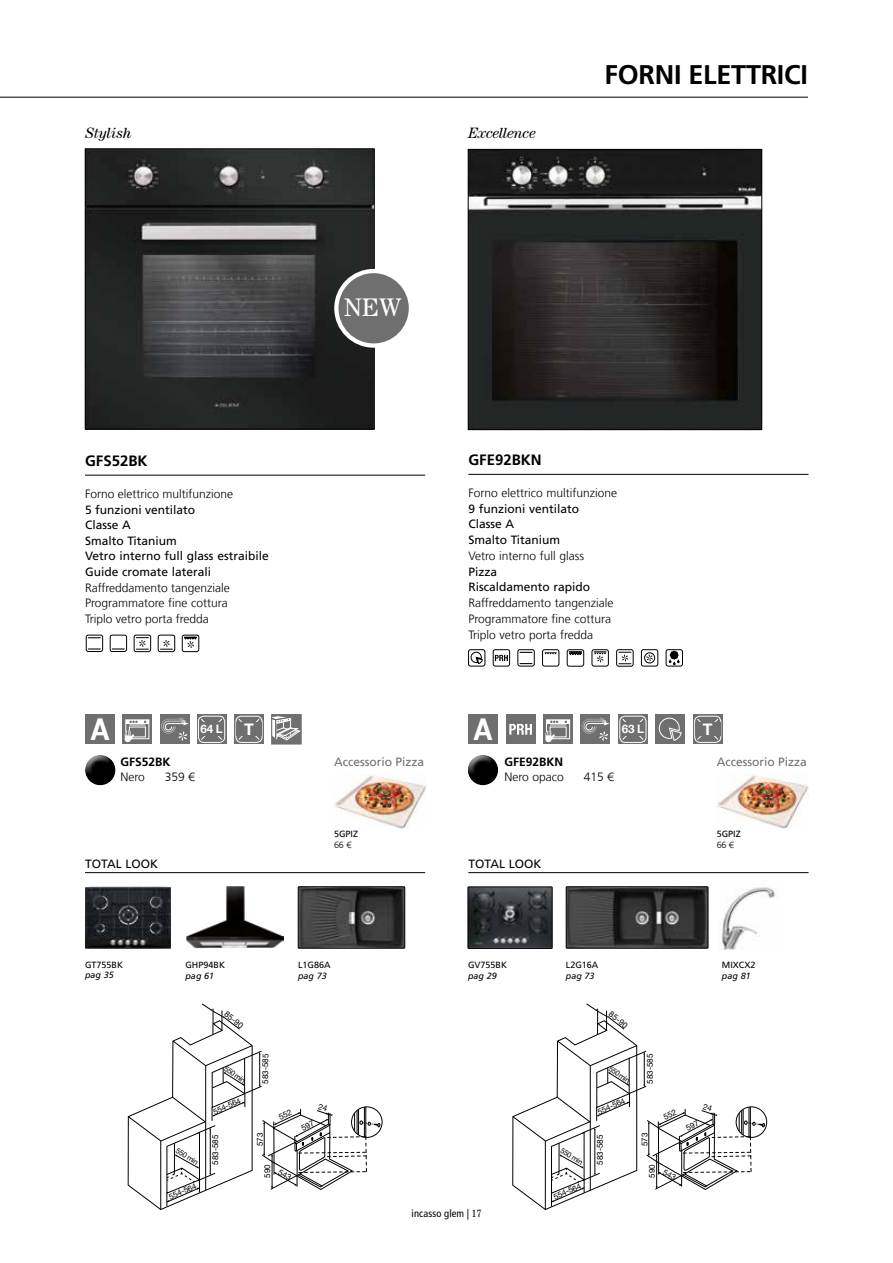
<style>
.page{position:relative;width:893px;height:1263px;background:#fff}
.page>*{position:absolute;margin:0;border:0;box-sizing:border-box;transform-origin:0 0}
.t1{font:700 30px "Helvetica Neue LT Com";color:#fff;scale:.9 1}
.t2{font:700 27px "Frutiger LT Com";letter-spacing:-.01em;color:#000}
.t3{font:25.5px "Century Std";color:#fff}
.t4{font:700 15.9px "Helvetica Neue LT Com";color:#fff}
.t5{font:italic 15px "Century Std";letter-spacing:-.01em;color:#000}
.t6{font:700 15px "Frutiger LT Com";color:#000}
.t7{font:300 12px/15.8px "Frutiger LT Com";color:#000}
.t8{font:12px/15.6px "Frutiger LT Com";color:#000}
.t9{font:12px "Frutiger LT Com";color:#706f6f}
.t10{font:700 12px "Frutiger LT Com";color:#000}
.t11{font:700 11.7px "Helvetica Neue LT Com";color:#fff}
.t12{font:condensed 10.5px "Frutiger LT Com";letter-spacing:.01em;color:#000}
.t13{font:9px "Frutiger LT Com";color:#000}
.t14{font:italic 9px "Frutiger LT Com";color:#000}
.t15{font:300 9px "Frutiger LT Com";color:#000}
.t16{font:8.1px "Helvetica Neue LT Com";letter-spacing:-.005em;color:#000}
.t17{font:7.35px "Helvetica Neue LT Com";color:#000}
.s1{font-family:"Century Std"}
</style>
<div class="page">
<img style="left:334px;top:773px;width:91px;height:55px">
<svg style="left:234px;top:714px;width:30px;height:30px"></svg>
<svg style="left:238px;top:718px;width:22px;height:23px"></svg>
<div style="left:236px;top:716px;width:26px;height:27px;border:1px solid #fff;border-radius:5px"></div>
<div style="left:236px;top:723px;width:26px;height:13px;background:#706f6f"></div>
<hr style="left:85px;top:872px;width:340px;height:1px;background:#000">
<div style="left:122px;top:714px;width:30px;height:30px;background:#706f6f"></div>
<div style="left:125px;top:719px;width:24px;height:20px;border:1px solid #fff"></div>
<hr style="left:126px;top:720px;width:23px;height:3px;background:#fff">
<svg style="left:125px;top:721px;width:21px;height:21px"></svg>
<div style="left:85px;top:714px;width:30px;height:30px;background:#706f6f"></div>
<svg style="left:197px;top:714px;width:29px;height:30px"></svg>
<svg style="left:200px;top:718px;width:23px;height:22px"></svg>
<div style="left:198px;top:716px;width:27px;height:27px;border:1px solid #fff;border-radius:5px"></div>
<div style="left:200px;top:723px;width:23px;height:13px;background:#706f6f"></div>
<div style="left:351px;top:1106px;width:31px;height:32px;border:1px solid #000;border-radius:50%"></div>
<hr style="left:85px;top:475px;width:340px;height:1px;background:#000">
<svg style="left:85px;top:634px;width:42px;height:18px"></svg>
<svg style="left:133px;top:634px;width:67px;height:18px"></svg>
<div style="left:160px;top:714px;width:30px;height:30px;background:#706f6f"></div>
<svg style="left:161px;top:717px;width:28px;height:24px"></svg>
<img style="left:87px;top:151px;width:285px;height:276px">
<div style="left:85px;top:149px;width:289px;height:280px;border:1px solid #000"></div>
<div style="left:336px;top:271px;width:75px;height:75px;background:#706f6f;border-radius:50%"></div>
<div style="left:334px;top:269px;width:79px;height:79px;border:4px solid #fff;border-radius:50%"></div>
<div style="left:83px;top:754px;width:33px;height:24px;background:#fff;opacity:.7"></div>
<div style="left:83px;top:759px;width:33px;height:29px;background:#000;opacity:.6"></div>
<img style="left:85px;top:887px;width:86px;height:61px">
<img style="left:186px;top:887px;width:97px;height:61px">
<img style="left:300px;top:889px;width:103px;height:57px">
<div style="left:298px;top:887px;width:107px;height:61px;border:1px solid #000"></div>
<img style="left:470px;top:151px;width:290px;height:277px">
<div style="left:468px;top:149px;width:294px;height:281px;border:1px solid #000"></div>
<div style="left:736px;top:1106px;width:31px;height:32px;border:1px solid #000;border-radius:50%"></div>
<hr style="left:468px;top:474px;width:340px;height:1px;background:#000">
<hr style="left:468px;top:872px;width:340px;height:1px;background:#000">
<img style="left:470px;top:889px;width:80px;height:57px">
<div style="left:468px;top:887px;width:84px;height:61px;border:1px solid #000"></div>
<img style="left:568px;top:889px;width:138px;height:57px">
<div style="left:566px;top:887px;width:142px;height:61px;border:1px solid #000"></div>
<div style="left:466px;top:754px;width:33px;height:24px;background:#fff;opacity:.7"></div>
<div style="left:466px;top:759px;width:33px;height:29px;background:#000;opacity:.6"></div>
<img style="left:717px;top:773px;width:91px;height:55px">
<img style="left:721px;top:887px;width:55px;height:62px">
<div style="left:543px;top:714px;width:30px;height:30px;background:#706f6f"></div>
<div style="left:546px;top:719px;width:24px;height:20px;border:1px solid #fff"></div>
<hr style="left:547px;top:720px;width:22px;height:3px;background:#fff">
<svg style="left:545px;top:721px;width:22px;height:21px"></svg>
<div style="left:655px;top:714px;width:30px;height:30px;background:#706f6f"></div>
<svg style="left:658px;top:717px;width:24px;height:24px"></svg>
<div style="left:506px;top:714px;width:29px;height:30px;background:#706f6f"></div>
<svg style="left:509px;top:724px;width:23px;height:11px"></svg>
<div style="left:581px;top:714px;width:29px;height:30px;background:#706f6f"></div>
<svg style="left:581px;top:717px;width:28px;height:24px"></svg>
<svg style="left:618px;top:714px;width:30px;height:30px"></svg>
<svg style="left:622px;top:718px;width:22px;height:22px"></svg>
<div style="left:619px;top:716px;width:27px;height:27px;border:1px solid #fff;border-radius:5px"></div>
<div style="left:621px;top:722px;width:23px;height:14px;background:#706f6f"></div>
<svg style="left:693px;top:714px;width:30px;height:30px"></svg>
<svg style="left:696px;top:718px;width:23px;height:23px"></svg>
<div style="left:694px;top:716px;width:27px;height:27px;border:1px solid #fff;border-radius:5px"></div>
<div style="left:695px;top:722px;width:26px;height:14px;background:#706f6f"></div>
<div style="left:468px;top:714px;width:30px;height:30px;background:#706f6f"></div>
<svg style="left:641px;top:649px;width:18px;height:18px"></svg>
<svg style="left:616px;top:649px;width:18px;height:18px"></svg>
<svg style="left:542px;top:649px;width:18px;height:18px"></svg>
<svg style="left:566px;top:649px;width:19px;height:18px"></svg>
<svg style="left:468px;top:649px;width:18px;height:18px"></svg>
<svg style="left:492px;top:649px;width:18px;height:18px"></svg>
<svg style="left:517px;top:649px;width:18px;height:18px"></svg>
<svg style="left:591px;top:649px;width:18px;height:18px"></svg>
<svg style="left:665px;top:649px;width:18px;height:18px"></svg>
<hr style="left:0;top:97px;width:808px;height:1px;background:#000">
<div style="left:272px;top:714px;width:29px;height:30px;background:#706f6f"></div>
<svg style="left:271px;top:715px;width:30px;height:26px"></svg>
<svg style="left:128px;top:1004px;width:252px;height:206px"></svg>
<svg style="left:512px;top:1004px;width:253px;height:206px"></svg>
<p class="t5" style="left:86px;top:124px;width:47px">Stylish</p>
<p class="t5" style="left:468px;top:124px;width:69px">Excellence</p>
<h2 class="t2" style="left:605px;top:59px;width:205px">FORNI ELETTRICI</h2>
<h3 class="t3" style="left:344px;top:293px;width:59px">NEW</h3>
<p class="t6" style="left:85px;top:452px;width:64px">GFS52BK</p>
<p class="t7" style="left:85px;top:486px;width:150px">Forno elettrico multifunzione</p>
<p class="t8" style="left:85px;top:502px;width:185px">5 funzioni ventilato<br>Classe A<br>Smalto Titanium<br>Vetro interno full glass estraibile<br>Guide cromate laterali</p>
<p class="t7" style="left:85px;top:579px;width:146px">Raffreddamento tangenziale<br>Programmatore fine cottura<br>Triplo vetro porta fredda</p>
<p class="t6" style="left:468px;top:451px;width:75px">GFE92BKN</p>
<p class="t7" style="left:468px;top:485px;width:150px">Forno elettrico multifunzione</p>
<p class="t8" style="left:468px;top:501px;width:112px">9 funzioni ventilato<br>Classe A<br>Smalto Titanium</p>
<p class="t7" style="left:468px;top:548px;width:117px">Vetro interno full glass</p>
<p class="t8" style="left:468px;top:564px;width:123px">Pizza<br>Riscaldamento rapido</p>
<p class="t7" style="left:468px;top:595px;width:147px">Raffreddamento tangenziale<br>Programmatore fine cottura<br>Triplo vetro porta fredda</p>
<h1 class="t1" style="left:91px;top:710px;width:22px">A</h1>
<p class="t11" style="left:200px;top:722px;width:24px">64 L</p>
<h3 class="t4" style="left:244px;top:719px;width:11px">T</h3>
<h1 class="t1" style="left:474px;top:710px;width:22px">A</h1>
<p class="t11" style="left:622px;top:722px;width:24px">63 L</p>
<h3 class="t4" style="left:703px;top:719px;width:11px">T</h3>
<p class="t10" style="left:120px;top:754px;width:52px">GFS52BK</p>
<p class="t7" style="left:120px;top:769px;width:26px">Nero</p>
<p class="t7" style="left:165px;top:769px;width:32px">359 €</p>
<p class="t9" style="left:334px;top:754px;width:92px">Accessorio Pizza</p>
<p class="t10" style="left:504px;top:754px;width:60px">GFE92BKN</p>
<p class="t7" style="left:504px;top:769px;width:61px">Nero opaco</p>
<p class="t7" style="left:584px;top:769px;width:32px">415 €</p>
<p class="t9" style="left:717px;top:754px;width:92px">Accessorio Pizza</p>
<p class="t13" style="left:334px;top:829px;width:26px">5GPIZ</p>
<p class="t15" style="left:334px;top:839px;width:19px">66 €</p>
<p class="t13" style="left:717px;top:829px;width:26px">5GPIZ</p>
<p class="t15" style="left:717px;top:839px;width:19px">66 €</p>
<p class="t8" style="left:85px;top:856px;width:75px">TOTAL LOOK</p>
<p class="t8" style="left:468px;top:856px;width:75px">TOTAL LOOK</p>
<p class="t13" style="left:85px;top:959px;width:40px">GT755BK</p>
<p class="t14" style="left:85px;top:970px;width:30px">pag 35</p>
<p class="t13" style="left:185px;top:959px;width:41px">GHP94BK</p>
<p class="t14" style="left:185px;top:970px;width:30px">pag 61</p>
<p class="t17" style="left:179px;top:1146px;width:26px;rotate:31deg">550 min</p>
<p class="t16" style="left:167px;top:1192px;width:31px;rotate:-24deg">554-564</p>
<p class="t16" style="left:228px;top:1009px;width:23px;rotate:37deg">85-90</p>
<p class="t17" style="left:227px;top:1064px;width:25px;rotate:34deg">550 min</p>
<p class="t16" style="left:212px;top:1107px;width:31px;rotate:-24deg">554-564</p>
<p class="t16" style="left:210px;top:1165px;width:32px;rotate:-90deg">583-585</p>
<p class="t16" style="left:260px;top:1084px;width:32px;rotate:-90deg">583-585</p>
<p class="t16" style="left:255px;top:1146px;width:15px;rotate:-90deg">573</p>
<p class="t16" style="left:262px;top:1177px;width:15px;rotate:-90deg">590</p>
<p class="t13" style="left:298px;top:959px;width:34px">L1G86A</p>
<p class="t14" style="left:298px;top:970px;width:30px">pag 73</p>
<p class="t13" style="left:468px;top:959px;width:41px">GV755BK</p>
<p class="t14" style="left:468px;top:970px;width:30px">pag 29</p>
<p class="t12" style="left:412px;top:1208px;width:71px">incasso glem | <span class="s1">17</span></p>
<p class="t13" style="left:566px;top:959px;width:34px">L2G16A</p>
<p class="t14" style="left:566px;top:970px;width:30px">pag 73</p>
<p class="t17" style="left:563px;top:1146px;width:26px;rotate:31deg">550 min</p>
<p class="t16" style="left:552px;top:1192px;width:31px;rotate:-24deg">554-564</p>
<p class="t16" style="left:613px;top:1009px;width:23px;rotate:37deg">85-90</p>
<p class="t17" style="left:612px;top:1064px;width:25px;rotate:34deg">550 min</p>
<p class="t16" style="left:596px;top:1107px;width:31px;rotate:-24deg">554-564</p>
<p class="t16" style="left:595px;top:1165px;width:32px;rotate:-90deg">583-585</p>
<p class="t16" style="left:645px;top:1084px;width:32px;rotate:-90deg">583-585</p>
<p class="t16" style="left:639px;top:1146px;width:15px;rotate:-90deg">573</p>
<p class="t16" style="left:647px;top:1177px;width:15px;rotate:-90deg">590</p>
<p class="t13" style="left:722px;top:959px;width:35px">MIXCX2</p>
<p class="t14" style="left:722px;top:970px;width:30px">pag 81</p>
</div>
